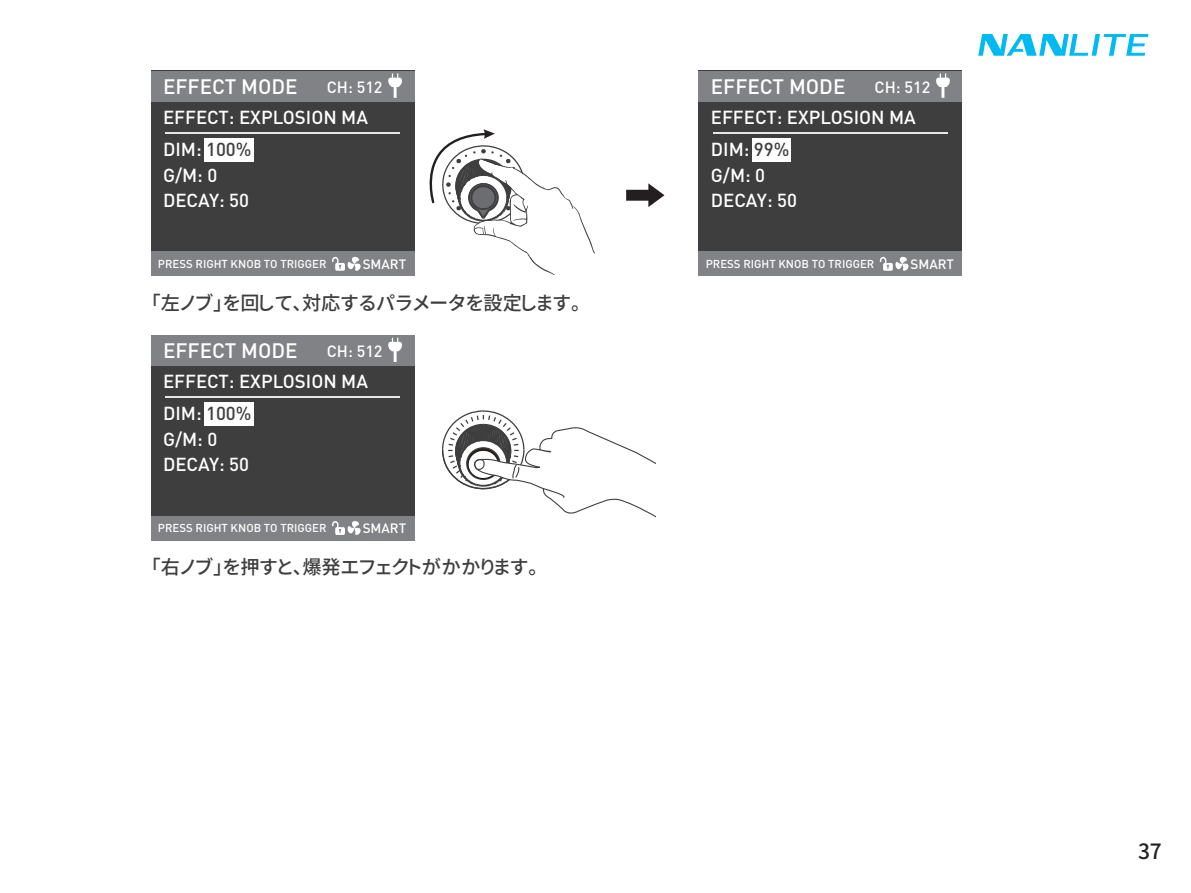
<style>
.page{position:relative;width:1191px;height:893px;background:#fff}
.page>*{position:absolute;margin:0;border:0;box-sizing:border-box;transform-origin:0 0}
.t1{font:21px "Gen Shin Gothic P Medium";color:#231f20}
.t2{font:500 20.7px "DIN Pro";color:#fff}
.t3{font:19.2px "Gen Shin Gothic P Medium";color:#3e3e3f}
.t4{font:500 18.6px/32.7px "DIN Pro";color:#fff}
.t5{font:500 16.2px "DIN Pro";color:#fff}
.t6{font:500 13.5px "DIN Pro";color:#fff}
.t7{font:500 11.4px "DIN Pro";color:#fff}
.s1{color:#3e3e3f}
</style>
<div class="page">
<svg style="left:978px;top:34px;width:170px;height:22px"></svg>
<svg style="left:442px;top:410px;width:214px;height:108px"></svg>
<svg style="left:626px;top:183px;width:38px;height:24px"></svg>
<svg style="left:429px;top:129px;width:165px;height:145px"></svg>
<div style="left:151px;top:71px;width:263px;height:205px;background:#3e3e3f"></div>
<div style="left:151px;top:252px;width:263px;height:24px;background:#808285"></div>
<svg style="left:332px;top:257px;width:28px;height:14px"></svg>
<hr style="left:165px;top:132px;width:235px;height:2px;background:#e6e7e9">
<div style="left:204px;top:138px;width:50px;height:24px;background:#fff"></div>
<div style="left:151px;top:71px;width:263px;height:30px;background:#808285"></div>
<svg style="left:388px;top:74px;width:14px;height:24px"></svg>
<div style="left:698px;top:71px;width:264px;height:205px;background:#3e3e3f"></div>
<div style="left:698px;top:252px;width:264px;height:24px;background:#808285"></div>
<svg style="left:880px;top:257px;width:28px;height:14px"></svg>
<hr style="left:713px;top:132px;width:234px;height:2px;background:#e6e7e9">
<div style="left:752px;top:138px;width:39px;height:24px;background:#fff"></div>
<div style="left:698px;top:71px;width:264px;height:30px;background:#808285"></div>
<svg style="left:936px;top:74px;width:14px;height:24px"></svg>
<div style="left:151px;top:335px;width:263px;height:205px;background:#3e3e3f"></div>
<div style="left:151px;top:516px;width:263px;height:24px;background:#808285"></div>
<svg style="left:332px;top:521px;width:28px;height:14px"></svg>
<hr style="left:165px;top:397px;width:235px;height:1px;background:#e6e7e9">
<div style="left:204px;top:402px;width:50px;height:24px;background:#fff"></div>
<div style="left:151px;top:335px;width:263px;height:30px;background:#808285"></div>
<svg style="left:388px;top:338px;width:14px;height:24px"></svg>
<p class="t2" style="left:163px;top:72px;width:136px">EFFECT MODE</p>
<p class="t5" style="left:327px;top:76px;width:57px">CH: 512</p>
<p class="t4" style="left:163px;top:100px;width:206px">EFFECT: EXPLOSION MA<br>DIM: <span class="s1">100%</span></p>
<p class="t4" style="left:163px;top:161px;width:88px;line-height:25.5px">G/M: 0<br>DECAY: 50</p>
<p class="t7" style="left:158px;top:256px;width:170px">PRESS RIGHT KNOB TO TRIGGER</p>
<p class="t6" style="left:363px;top:254px;width:45px">SMART</p>
<p class="t3" style="left:151px;top:288px;width:431px">「左ノブ」を回して、対応するパラメータを設定します。</p>
<p class="t2" style="left:163px;top:337px;width:136px">EFFECT MODE</p>
<p class="t5" style="left:327px;top:340px;width:57px">CH: 512</p>
<p class="t4" style="left:163px;top:364px;width:206px">EFFECT: EXPLOSION MA<br>DIM: <span class="s1">100%</span></p>
<p class="t4" style="left:163px;top:426px;width:88px;line-height:25.5px">G/M: 0<br>DECAY: 50</p>
<p class="t7" style="left:158px;top:520px;width:170px">PRESS RIGHT KNOB TO TRIGGER</p>
<p class="t6" style="left:363px;top:519px;width:45px">SMART</p>
<p class="t3" style="left:151px;top:553px;width:388px">「右ノブ」を押すと、爆発エフェクトがかかります。</p>
<p class="t2" style="left:711px;top:72px;width:136px">EFFECT MODE</p>
<p class="t5" style="left:874px;top:76px;width:57px">CH: 512</p>
<p class="t4" style="left:711px;top:100px;width:206px">EFFECT: EXPLOSION MA<br>DIM: <span class="s1">99%</span></p>
<p class="t4" style="left:711px;top:161px;width:88px;line-height:25.5px">G/M: 0<br>DECAY: 50</p>
<p class="t7" style="left:706px;top:256px;width:170px">PRESS RIGHT KNOB TO TRIGGER</p>
<p class="t6" style="left:910px;top:254px;width:45px">SMART</p>
<p class="t1" style="left:1138px;top:836px;width:25px">37</p>
</div>
